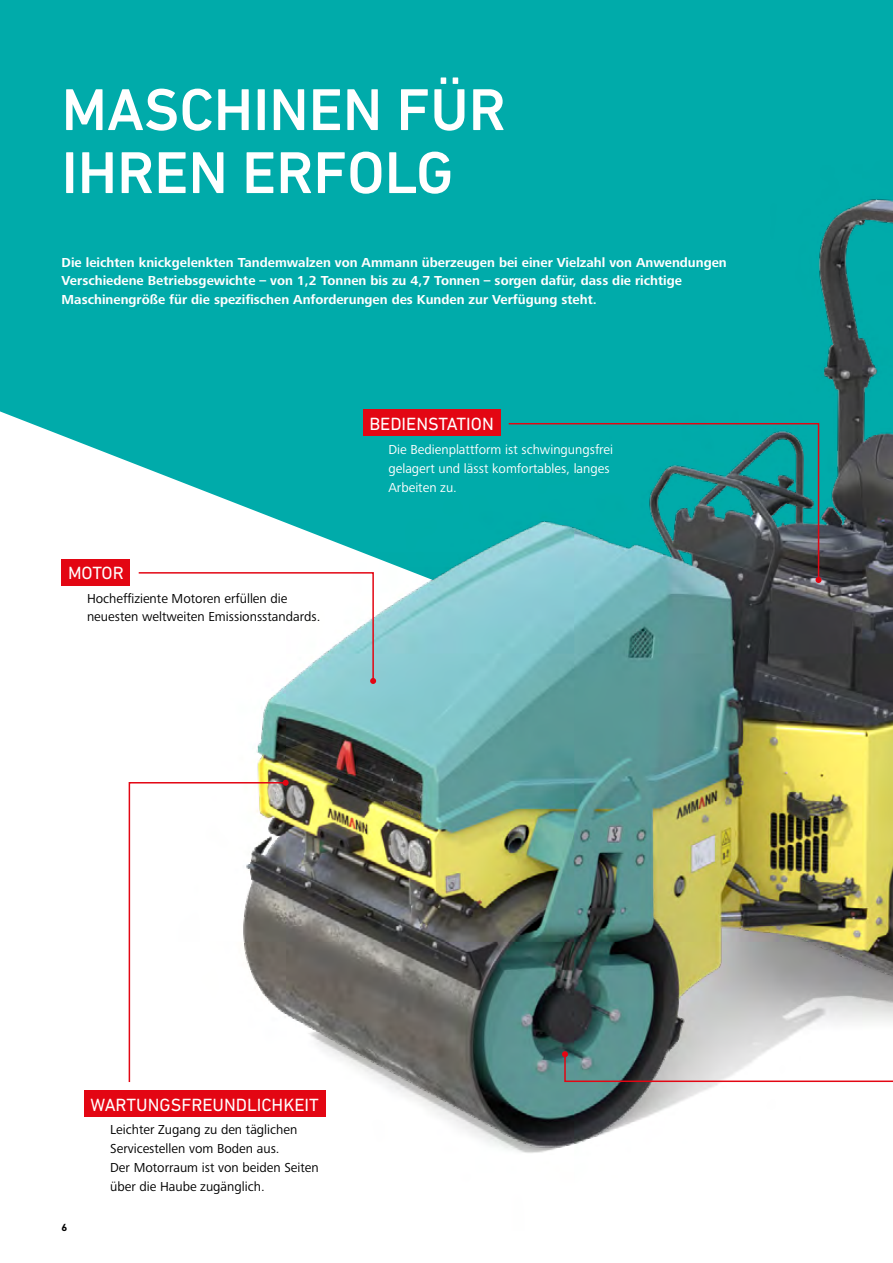
<style>
.page{position:relative;width:893px;height:1263px;background:#fff}
.page>*{position:absolute;margin:0;border:0;box-sizing:border-box;transform-origin:0 0}
.t1{font:500 60px/63px "DIN Next LT Pro";color:#fff}
.t2{font:18px "DIN Next LT Pro";color:#fff}
.t3{font:700 13.5px/18.8px "Frutiger Next LTW1 G";color:#fff}
.t4{font:13.5px/18.8px "Frutiger Next LTW1 G";color:#000}
.t5{font:13.5px/18.8px "Frutiger Next LTW1 G";color:#fff}
.t6{font:700 10.5px "DIN Next LT Pro";color:#000}
</style>
<div class="page">
<div style="left:0;top:0;width:893px;height:1168px;background:#00abaa"></div>
<img style="left:0;top:199px;width:893px;height:969px">
<svg style="left:137px;top:571px;width:239px;height:113px;background:#f2f4f5"></svg>
<svg style="left:128px;top:781px;width:159px;height:302px;background:#eae6e4"></svg>
<svg style="left:283px;top:780px;width:6px;height:6px"></svg>
<svg style="left:507px;top:422px;width:313px;height:159px"></svg>
<svg style="left:815px;top:577px;width:6px;height:6px"></svg>
<div style="left:62px;top:559px;width:68px;height:26px;background:#e30613"></div>
<div style="left:84px;top:1091px;width:241px;height:26px;background:#e30613"></div>
<div style="left:363px;top:410px;width:137px;height:26px;background:#e30613"></div>
<svg style="left:562px;top:1051px;width:331px;height:32px;background:#c2c1c2"></svg>
<h1 class="t1" style="left:62px;top:78px;width:446px">MASCHINEN FÜR<br>IHREN ERFOLG</h1>
<p class="t3" style="left:62px;top:253px;width:667px">Die leichten knickgelenkten Tandemwalzen von Ammann überzeugen bei einer Vielzahl von Anwendungen<br>Verschiedene Betriebsgewichte – von 1,2 Tonnen bis zu 4,7 Tonnen – sorgen dafür, dass die richtige<br>Maschinengröße für die spezifischen Anforderungen des Kunden zur Verfügung steht.</p>
<h2 class="t2" style="left:369px;top:413px;width:126px">BEDIENSTATION</h2>
<h2 class="t2" style="left:68px;top:562px;width:57px">MOTOR</h2>
<p class="t4" style="left:87px;top:589px;width:235px">Hocheffiziente Motoren erfüllen die neuesten weltweiten Emissionsstandards.</p>
<p class="t5" style="left:388px;top:441px;width:226px">Die Bedienplattform ist schwingungsfrei gelagert und lässt komfortables, langes<br>Arbeiten zu.</p>
<p class="t6" style="left:62px;top:1221px;width:7px">6</p>
<h2 class="t2" style="left:90px;top:1094px;width:230px">WARTUNGSFREUNDLICHKEIT</h2>
<p class="t4" style="left:110px;top:1121px;width:210px">Leichter Zugang zu den täglichen<br>Servicestellen vom Boden aus.<br>Der Motorraum ist von beiden Seiten über die Haube zugänglich.</p>
</div>
